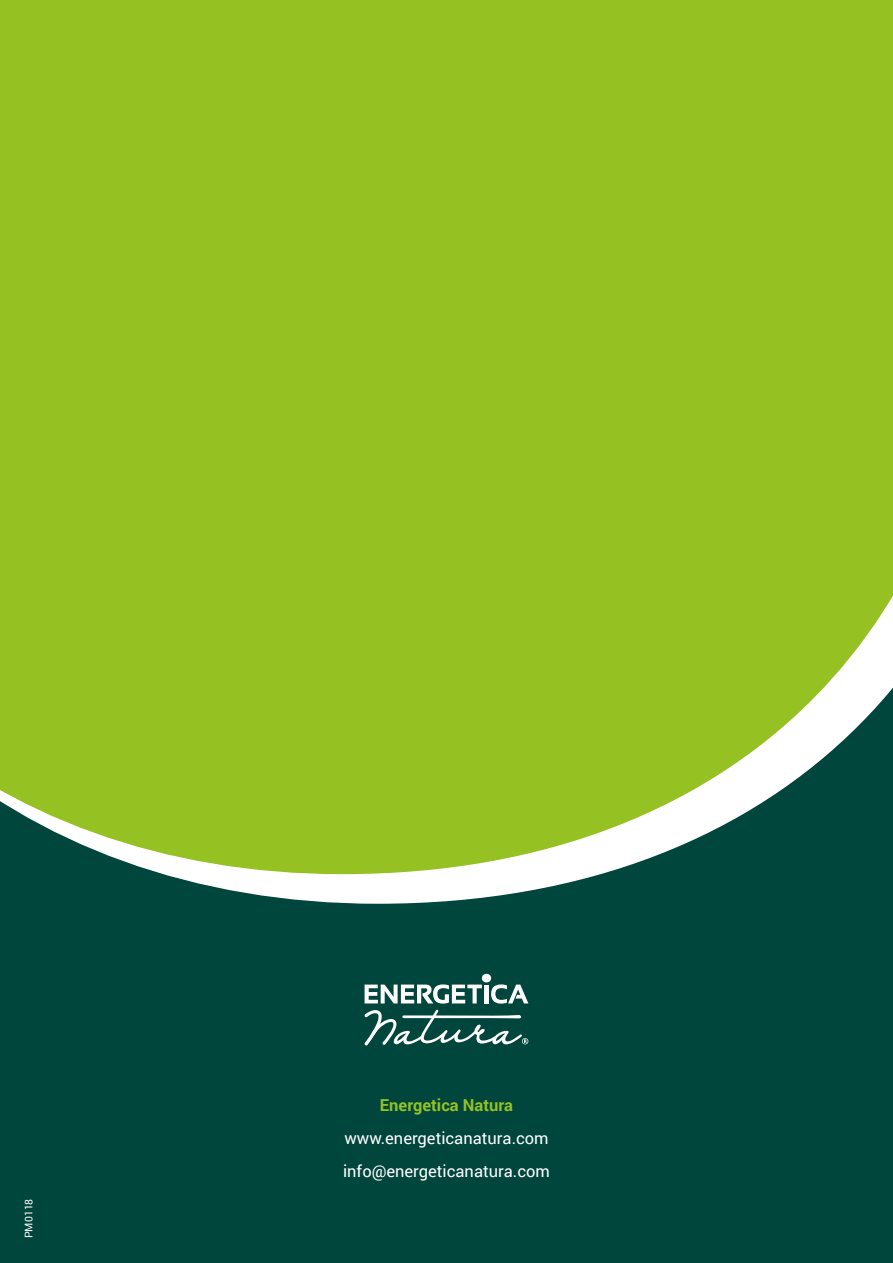
<style>
.page{position:relative;width:893px;height:1263px;background:#00463d}
.page>*{position:absolute;margin:0;border:0;box-sizing:border-box;transform-origin:0 0}
.t1{font:16.5px/33px "Roboto";color:#fff}
.t2{font:700 16.5px "Roboto";color:#95c123}
.t3{font:10.5px "Roboto";color:#fff}
</style>
<div class="page">
<svg style="left:163px;top:874px;width:438px;height:30px;fill:#fff"></svg>
<div style="left:0;top:0;width:893px;height:874px;background:#95c123"></div>
<div style="left:482px;top:974px;width:9px;height:8px;background:#fff;border-radius:50%"></div>
<svg style="left:364px;top:984px;width:164px;height:61px"></svg>
<p class="t3" style="left:22px;top:1238px;width:41px;rotate:-90deg">PM0118</p>
<p class="t2" style="left:380px;top:1094px;width:135px">Energetica Natura</p>
<p class="t1" style="left:343px;top:1121px;width:208px">www.energeticanatura.com info@energeticanatura.com</p>
</div>
